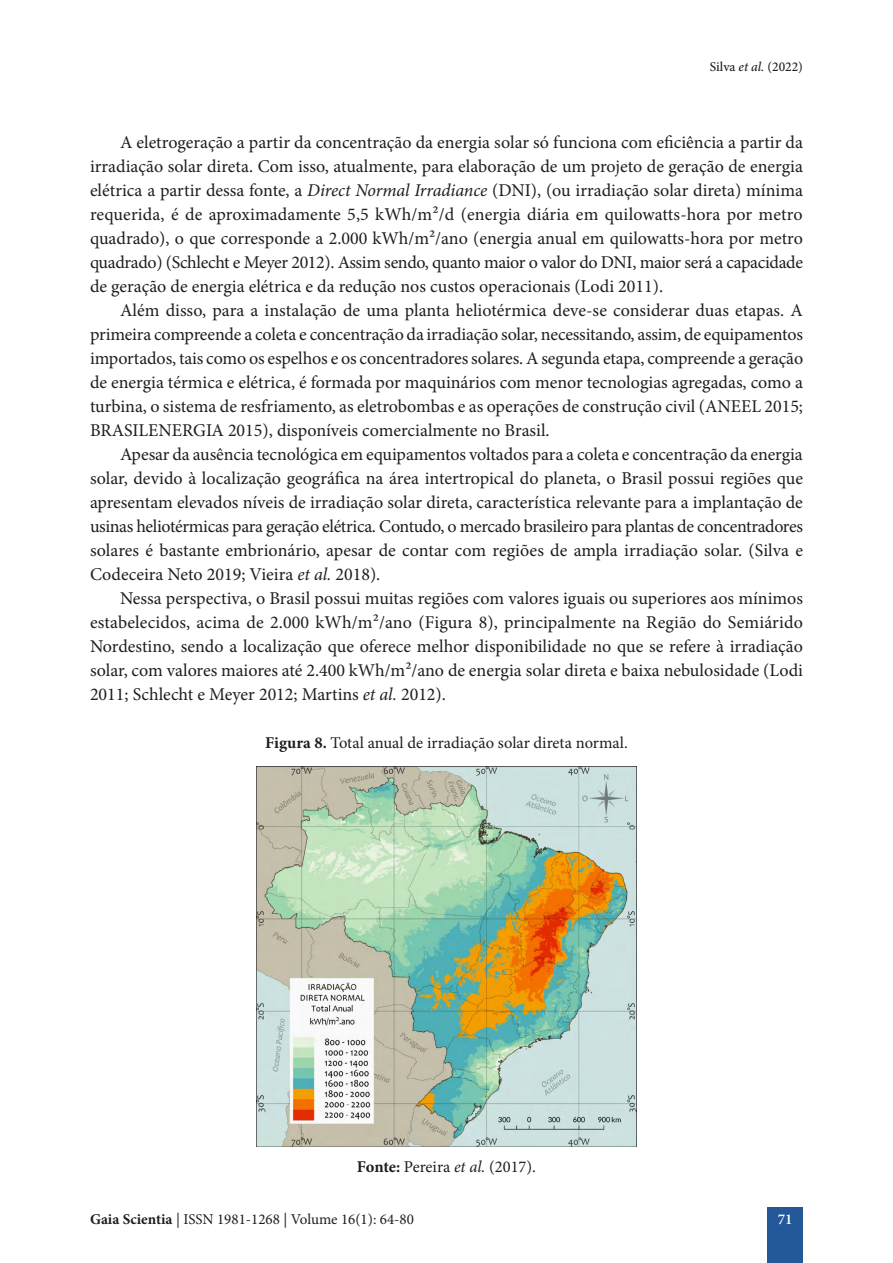
<style>
.page{position:relative;width:893px;height:1263px;background:#fff}
.page>*{position:absolute;margin:0;border:0;box-sizing:border-box;transform-origin:0 0}
.t1{font:18px/24px "Minion Pro";color:#1e1e1e;text-align:justify}
.t2{font:16.5px "Minion Pro";color:#1e1e1e}
.t3{font:15px "Minion Pro";color:#1e1e1e}
.t4{font:600 15px "Minion Pro";color:#fff}
.t5{font:500 13.5px "Minion Pro";color:#1e1e1e}
.s1{font-style:italic}
.s2{font-weight:700}
</style>
<div class="page">
<div style="left:767px;top:1207px;width:36px;height:56px;background:#235999"></div>
<img style="left:257px;top:767px;width:379px;height:379px">
<p class="t5" style="left:710px;top:58px;width:95px">Silva <span class="s1">et al.</span> (2022)</p>
<p class="t1" style="left:90px;top:130px;width:714px;text-indent:30px">A eletrogeração a partir da concentração da energia solar só funciona com eficiência a partir da irradiação solar direta. Com isso, atualmente, para elaboração de um projeto de geração de energia elétrica a partir dessa fonte, a <span class="s1">Direct Normal Irradiance</span> (DNI), (ou irradiação solar direta) mínima requerida, é de aproximadamente 5,5 kWh/m²/d (energia diária em quilowatts-hora por metro quadrado), o que corresponde a 2.000 kWh/m²/ano (energia anual em quilowatts-hora por metro quadrado) (Schlecht e Meyer 2012). Assim sendo, quanto maior o valor do DNI, maior será a capacidade de geração de energia elétrica e da redução nos custos operacionais (Lodi 2011).</p>
<p class="t1" style="left:90px;top:298px;width:715px;text-indent:30px">Além disso, para a instalação de uma planta heliotérmica deve-se considerar duas etapas. A primeira compreende a coleta e concentração da irradiação solar, necessitando, assim, de equipamentos importados, tais como os espelhos e os concentradores solares. A segunda etapa, compreende a geração de energia térmica e elétrica, é formada por maquinários com menor tecnologias agregadas, como a turbina, o sistema de resfriamento, as eletrobombas e as operações de construção civil (ANEEL 2015; BRASILENERGIA 2015), disponíveis comercialmente no Brasil.</p>
<p class="t1" style="left:90px;top:442px;width:715px;text-indent:30px">Apesar da ausência tecnológica em equipamentos voltados para a coleta e concentração da energia solar, devido à localização geográfica na área intertropical do planeta, o Brasil possui regiões que apresentam elevados níveis de irradiação solar direta, característica relevante para a implantação de usinas heliotérmicas para geração elétrica. Contudo, o mercado brasileiro para plantas de concentradores solares é bastante embrionário, apesar de contar com regiões de ampla irradiação solar. (Silva e Codeceira Neto 2019; Vieira <span class="s1">et al.</span> 2018).</p>
<p class="t1" style="left:90px;top:586px;width:714px;text-indent:30px">Nessa perspectiva, o Brasil possui muitas regiões com valores iguais ou superiores aos mínimos estabelecidos, acima de 2.000 kWh/m²/ano (Figura 8), principalmente na Região do Semiárido Nordestino, sendo a localização que oferece melhor disponibilidade no que se refere à irradiação solar, com valores maiores até 2.400 kWh/m²/ano de energia solar direta e baixa nebulosidade (Lodi 2011; Schlecht e Meyer 2012; Martins <span class="s1">et al.</span> 2012).</p>
<p class="t2" style="left:265px;top:732px;width:364px"><span class="s2">Figura 8.</span> Total anual de irradiação solar direta normal.</p>
<p class="t2" style="left:357px;top:1155px;width:180px"><span class="s2">Fonte:</span> Pereira <span class="s1">et al.</span> (2017).</p>
<p class="t3" style="left:90px;top:1209px;width:325px"><span class="s2">Gaia Scientia</span> | ISSN 1981-1268 | Volume 16(1): 64-80</p>
<p class="t4" style="left:778px;top:1209px;width:16px">71</p>
</div>
